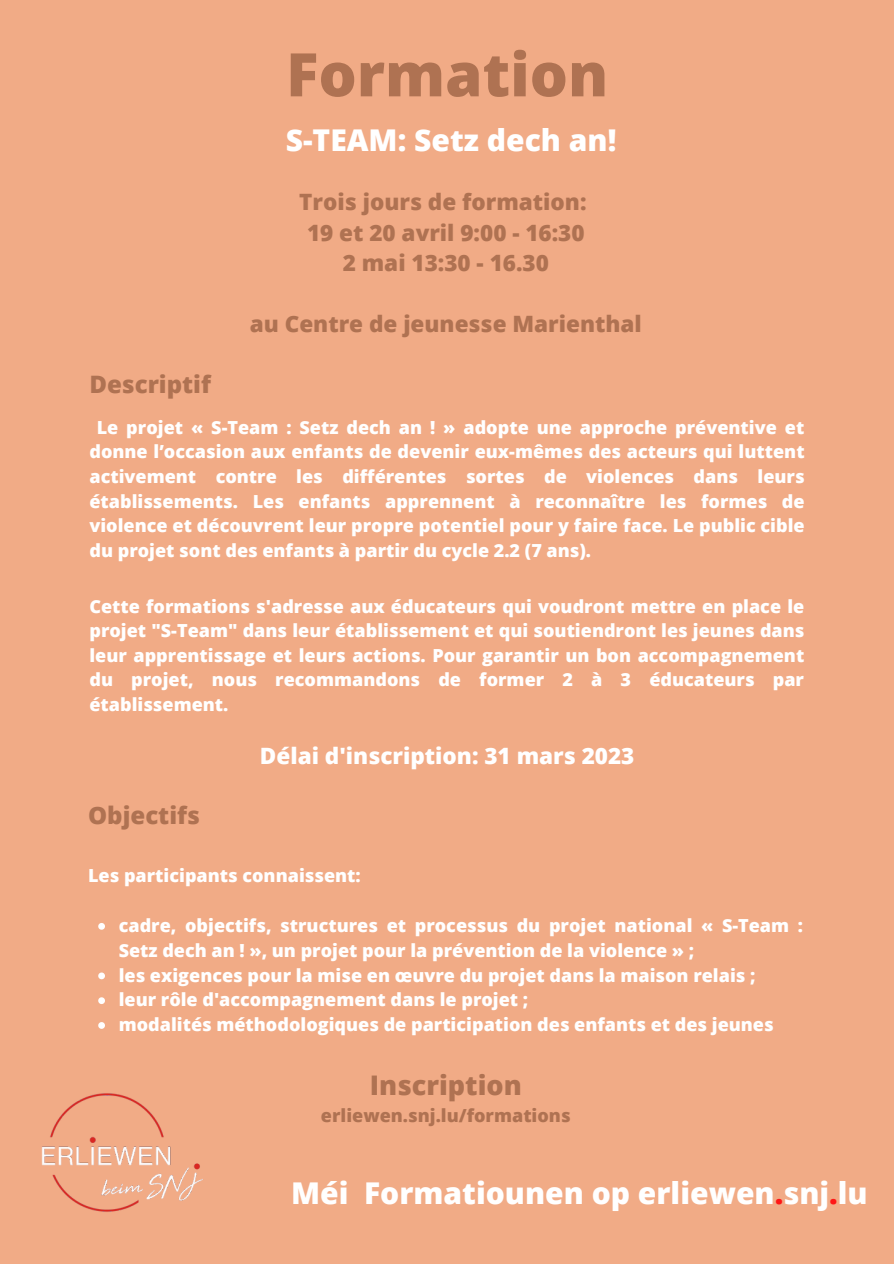
<style>
.page{position:relative;width:894px;height:1264px;background:#fff}
.page>*{position:absolute;margin:0;border:0;box-sizing:border-box;transform-origin:0 0}
.t1{font:800 60px "Open Sans";color:#af7252}
.t2{font:800 30px "Open Sans";color:#fff}
.t3{font:800 27px "Open Sans";color:#af7252}
.t4{font:800 24px "Open Sans";color:#af7252}
.t5{font:800 22.5px/30.5px "Open Sans";color:#af7252;text-align:center}
.t6{font:800 22.5px "Open Sans";color:#fff}
.t7{font:800 18px/24.5px "Open Sans";color:#fff;text-align:justify}
.t8{font:800 18px "Open Sans";color:#af7252}
.s1{color:#ff1616}
</style>
<div class="page">
<div style="left:0;top:0;width:893px;height:1263px;background:#f1ab86"></div>
<img style="left:41px;top:1093px;width:162px;height:119px">
<svg style="left:98px;top:923px;width:7px;height:6px"></svg>
<svg style="left:98px;top:972px;width:7px;height:7px"></svg>
<svg style="left:98px;top:997px;width:7px;height:7px"></svg>
<svg style="left:98px;top:1022px;width:7px;height:6px"></svg>
<h1 class="t1" style="left:286px;top:32px;width:323px">Formation</h1>
<h2 class="t2" style="left:285px;top:119px;width:332px">S-TEAM: Setz dech an!</h2>
<p class="t5" style="left:299px;top:186px;width:288px">Trois jours de formation:<br>19 et 20 avril 9:00 - 16:30<br>2 mai 13:30 - 16.30</p>
<p class="t5" style="left:250px;top:308px;width:393px">au Centre de jeunesse Marienthal</p>
<h3 class="t4" style="left:89px;top:367px;width:123px">Descriptif</h3>
<p class="t7" style="left:89px;top:415px;width:716px;text-indent:7px">Le projet « S-Team : Setz dech an ! » adopte une approche préventive et donne l’occasion aux enfants de devenir eux-mêmes des acteurs qui luttent activement contre les différentes sortes de violences dans leurs établissements. Les enfants apprennent à reconnaître les formes de violence et découvrent leur propre potentiel pour y faire face. Le public cible du projet sont des enfants à partir du cycle 2.2 (7 ans).</p>
<p class="t7" style="left:89px;top:593px;width:716px">Cette formations s'adresse aux éducateurs qui voudront mettre en place le projet "S-Team" dans leur établissement et qui soutiendront les jeunes dans leur apprentissage et leurs actions. Pour garantir un bon accompagnement du projet, nous recommandons de former 2 à 3 éducateurs par établissement.</p>
<p class="t6" style="left:260px;top:740px;width:376px">Délai d'inscription: 31 mars 2023</p>
<h3 class="t4" style="left:88px;top:798px;width:113px">Objectifs</h3>
<p class="t7" style="left:88px;top:863px;width:274px">Les participants connaissent:</p>
<p class="t7" style="left:119px;top:912px;width:685px;text-align:left">cadre, objectifs, structures et processus du projet national « S-Team :<br>Setz dech an ! », un projet pour la prévention de la violence » ;<br>les exigences pour la mise en œuvre du projet dans la maison relais ;<br>leur rôle d'accompagnement dans le projet ;<br>modalités méthodologiques de participation des enfants et des jeunes</p>
<h3 class="t3" style="left:370px;top:1065px;width:153px">Inscription</h3>
<p class="t8" style="left:321px;top:1102px;width:251px">erliewen.snj.lu/formations</p>
<h2 class="t2" style="left:291px;top:1171px;width:578px">Méi Formatiounen op erliewen<span class="s1">.</span>snj<span class="s1">.</span>lu</h2>
</div>
